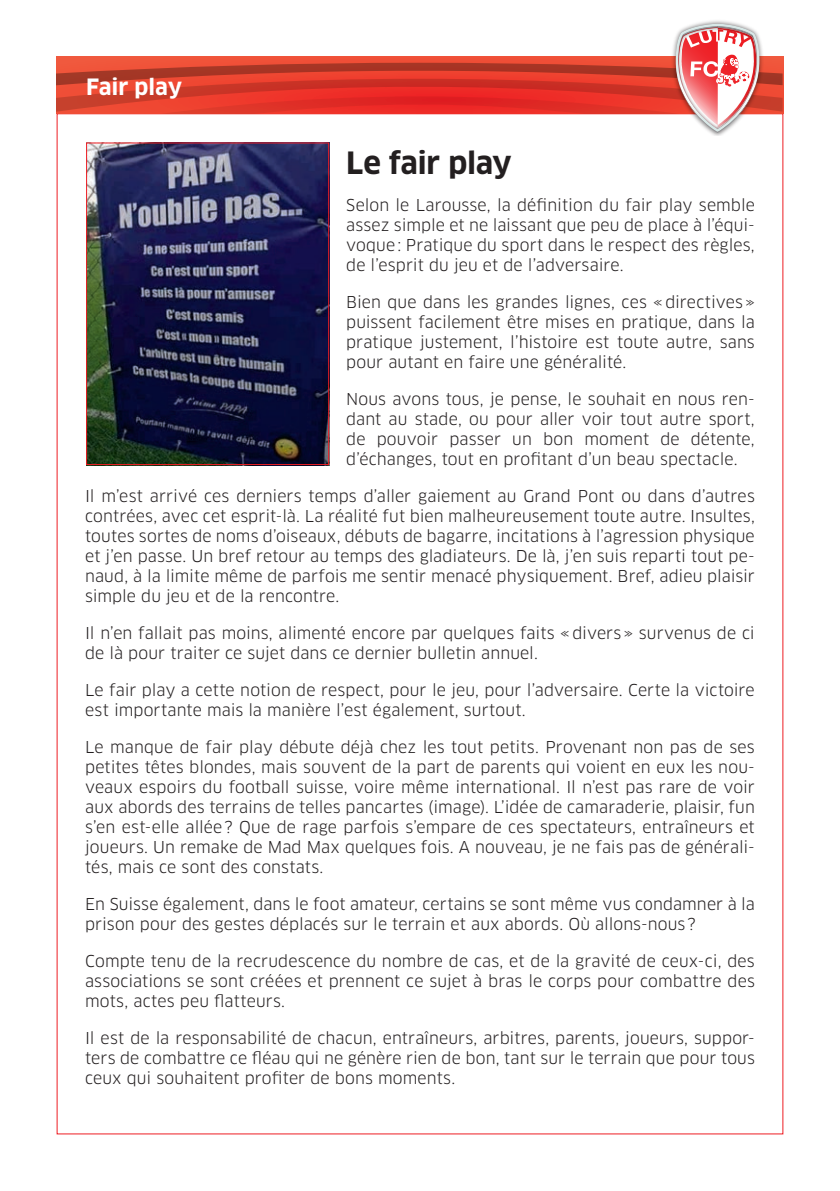
<style>
.page{position:relative;width:840px;height:1191px;background:#fff}
.page>*{position:absolute;margin:0;border:0;box-sizing:border-box;transform-origin:0 0}
.t1{font:700 30px "Clan OT";letter-spacing:-.015em;color:#231f20}
.t2{font:700 22px "Clan OT";color:#fff}
.t3{font:16px/20px "Clan OT";letter-spacing:.005em;color:#231f20;text-align:justify}
</style>
<div class="page">
<img style="left:696px;top:20px;width:43px;height:116px">
<svg style="left:57px;top:24px;width:725px;height:109px"></svg>
<img style="left:88px;top:144px;width:239px;height:319px">
<div style="left:86px;top:142px;width:243px;height:323px;border:1px solid #ee1d23"></div>
<p class="t2" style="left:86px;top:74px;width:98px">Fair play</p>
<p class="t1" style="left:346px;top:145px;width:167px">Le fair play</p>
<p class="t3" style="left:346px;top:195px;width:410px">Selon le Larousse, la définition du fair play semble assez simple et ne laissant que peu de place à l’équi&shy;voque: Pratique du sport dans le respect des règles, de l’esprit du jeu et de l’adversaire.</p>
<p class="t3" style="left:346px;top:292px;width:410px">Bien que dans les grandes lignes, ces «directives» puissent facilement être mises en pratique, dans la pratique justement, l’histoire est toute autre, sans pour autant en faire une généralité.</p>
<p class="t3" style="left:346px;top:389px;width:410px">Nous avons tous, je pense, le souhait en nous ren&shy;dant au stade, ou pour aller voir tout autre sport, de pouvoir passer un bon moment de détente, d’échanges, tout en profitant d’un beau spectacle.</p>
<p class="t3" style="left:85px;top:486px;width:671px">Il m’est arrivé ces derniers temps d’aller gaiement au Grand Pont ou dans d’autres contrées, avec cet esprit-là. La réalité fut bien malheureusement toute autre. Insultes, toutes sortes de noms d’oiseaux, débuts de bagarre, incitations à l’agression physique et j’en passe. Un bref retour au temps des gladiateurs. De là, j’en suis reparti tout pe&shy;naud, à la limite même de parfois me sentir menacé physiquement. Bref, adieu plaisir simple du jeu et de la rencontre.</p>
<p class="t3" style="left:85px;top:623px;width:670px">Il n’en fallait pas moins, alimenté encore par quelques faits «divers» survenus de ci de là pour traiter ce sujet dans ce dernier bulletin annuel.</p>
<p class="t3" style="left:85px;top:680px;width:670px">Le fair play a cette notion de respect, pour le jeu, pour l’adversaire. Certe la victoire est importante mais la manière l’est également, surtout.</p>
<p class="t3" style="left:85px;top:737px;width:671px">Le manque de fair play débute déjà chez les tout petits. Provenant non pas de ses petites têtes blondes, mais souvent de la part de parents qui voient en eux les nou&shy;veaux espoirs du football suisse, voire même international. Il n’est pas rare de voir aux abords des terrains de telles pancartes (image). L’idée de camaraderie, plaisir, fun s’en est-elle allée? Que de rage parfois s’empare de ces spectateurs, entraîneurs et joueurs. Un remake de Mad Max quelques fois. A nouveau, je ne fais pas de générali&shy;tés, mais ce sont des constats.</p>
<p class="t3" style="left:85px;top:894px;width:671px">En Suisse également, dans le foot amateur, certains se sont même vus condamner à la prison pour des gestes déplacés sur le terrain et aux abords. Où allons-nous?</p>
<p class="t3" style="left:85px;top:951px;width:671px">Compte tenu de la recrudescence du nombre de cas, et de la gravité de ceux-ci, des associations se sont créées et prennent ce sujet à bras le corps pour combattre des mots, actes peu flatteurs.</p>
<p class="t3" style="left:85px;top:1028px;width:670px">Il est de la responsabilité de chacun, entraîneurs, arbitres, parents, joueurs, suppor&shy;ters de combattre ce fléau qui ne génère rien de bon, tant sur le terrain que pour tous ceux qui souhaitent profiter de bons moments.</p>
</div>
